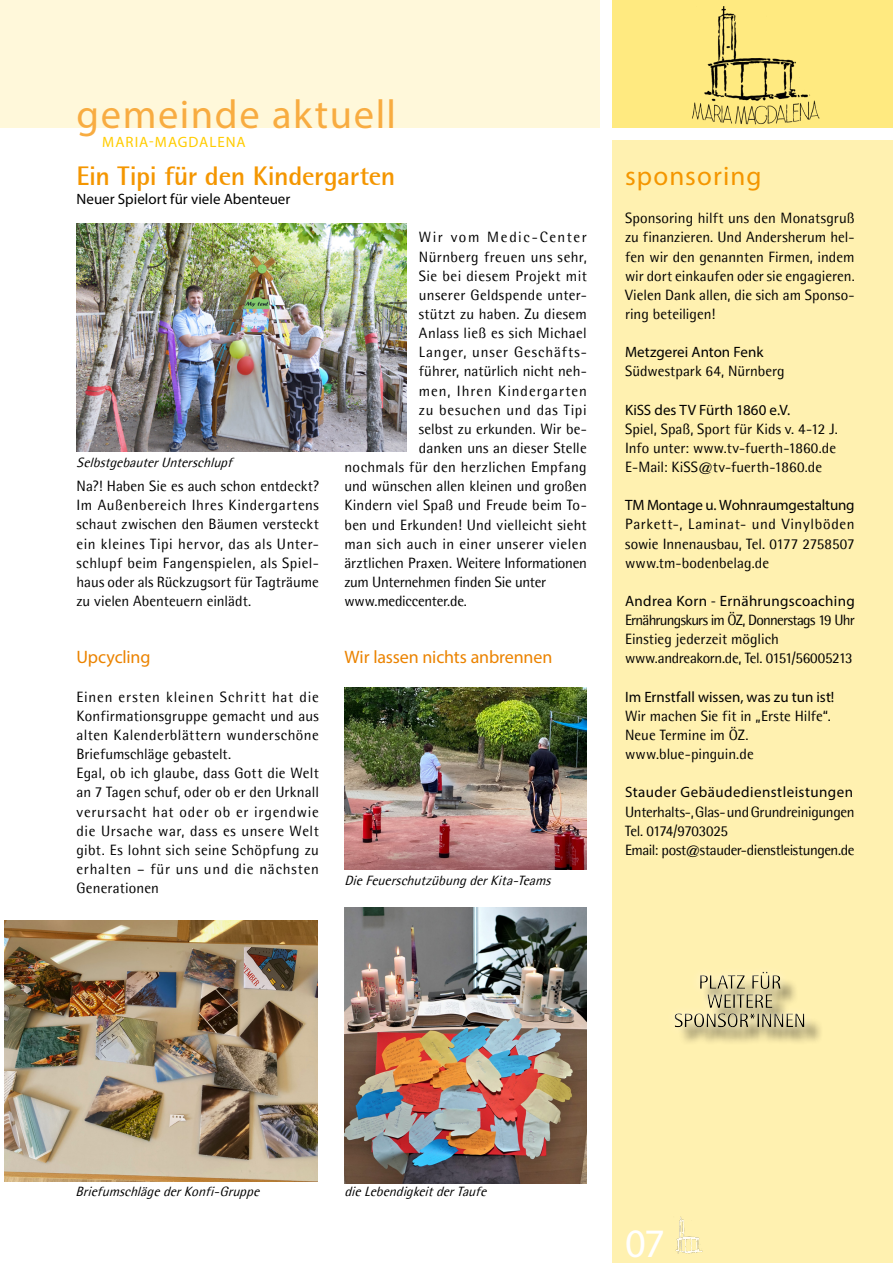
<style>
.page{position:relative;width:893px;height:1263px;background:#fff}
.page>*{position:absolute;margin:0;border:0;box-sizing:border-box;transform-origin:0 0}
.t1{font:40.5px "Myriad Pro";letter-spacing:.04em;color:#f8ac41}
.t2{font:40.5px "Myriad Pro";color:#fff}
.t3{font:700 27px "Rotis Semi Sans 55";letter-spacing:-.015em;color:#f49600}
.t4{font:27px "Myriad Pro";letter-spacing:.04em;color:#f49600}
.t5{font:18px "Myriad Pro";letter-spacing:-.01em;color:#eb8300}
.t6{font:15px/19.2px "Rotis Semi Sans";letter-spacing:.01em;color:#000;text-align:justify}
.t7{font:15px/19.2px "Rotis Semi Sans";letter-spacing:.03em;color:#000}
.t8{font:15px "Myriad Pro";color:#000}
.t9{font:15px/19.2px "Rotis Semi Sans";letter-spacing:-.03em;color:#000}
.t10{font:15px/19.2px "Rotis Semi Sans";letter-spacing:-.025em;color:#000}
.t11{font:15px "Rotis Semi Sans";letter-spacing:-.02em;color:#000}
.t12{font:15px "Myriad Pro";letter-spacing:.03em;color:#000}
.t13{font:15px "Myriad Pro";letter-spacing:.02em;color:#000}
.t14{font:15px "Rotis Semi Sans";letter-spacing:.055em;color:#000}
.t15{font:15px "Rotis Semi Sans";letter-spacing:.065em;color:#000}
.t16{font:15px "Rotis Semi Sans";letter-spacing:.05em;color:#000}
.t17{font:15px "Rotis Semi Sans";letter-spacing:.105em;color:#000}
.t18{font:15px "Myriad Pro";letter-spacing:.065em;color:#fc0}
.t19{font:italic 13.5px "Rotis Semi Sans";color:#000}
</style>
<div class="page">
<div style="left:612px;top:0;width:281px;height:128px;background:#ffea80"></div>
<div style="left:0;top:0;width:600px;height:128px;background:#fff8da"></div>
<div style="left:612px;top:140px;width:281px;height:1123px;background:#fff1b0"></div>
<img style="left:692px;top:6px;width:128px;height:119px">
<div style="left:677px;top:974px;width:146px;height:72px;background:#000;opacity:.75"></div>
<div style="left:666px;top:969px;width:149px;height:69px;background:#000;opacity:.75"></div>
<img style="left:675px;top:1216px;width:28px;height:38px">
<img style="left:77px;top:224px;width:329px;height:228px">
<img style="left:4px;top:921px;width:314px;height:260px">
<img style="left:344px;top:688px;width:243px;height:182px">
<img style="left:344px;top:908px;width:243px;height:275px">
<h1 class="t1" style="left:77px;top:89px;width:321px">gemeinde aktuell</h1>
<p class="t18" style="left:102px;top:132px;width:145px">MARIA-MAGDALENA</p>
<h2 class="t3" style="left:77px;top:159px;width:320px">Ein Tipi für den Kindergarten</h2>
<p class="t8" style="left:77px;top:190px;width:215px">Neuer Spielort für viele Abenteuer</p>
<p class="t19" style="left:77px;top:455px;width:161px">SelbstgebauterUnterschlupf</p>
<p class="t6" style="left:77px;top:476px;width:244px">Na?! Haben Sie es auch schon entdeckt?<br>Im Außenbereich Ihres Kindergartens schaut zwischen den Bäumen versteckt ein kleines Tipi hervor, das als Unter&shy;schlupf beim Fangenspielen, als Spiel&shy;haus oder als Rückzugsort für Tagträume zu vielen Abenteuern einlädt.</p>
<p class="t5" style="left:77px;top:646px;width:76px">Upcycling</p>
<p class="t7" style="left:77px;top:687px;width:244px">Einen ersten kleinen Schritt hat die Konfirmationsgruppe gemacht und aus alten Kalenderblättern wunderschöne Briefumschläge gebastelt.<br>Egal, ob ich glaube, dass Gott die Welt an 7 Tagen schuf, oder ob er den Urknall verursacht hat oder ob er irgendwie die Ursache war, dass es unsere Welt gibt. Es lohnt sich seine Schöpfung zu erhalten – für uns und die nächsten Generationen</p>
<p class="t17" style="left:419px;top:228px;width:169px">Wir vom Medic-Center</p>
<p class="t7" style="left:419px;top:247px;width:169px">Nürnberg freuen uns sehr,</p>
<p class="t7" style="left:419px;top:266px;width:169px">Sie bei diesem Projekt mit</p>
<p class="t6" style="left:419px;top:285px;width:169px">unserer Geldspende unter-</p>
<p class="t6" style="left:419px;top:304px;width:169px">stützt zu haben. Zu diesem</p>
<p class="t6" style="left:419px;top:323px;width:169px">Anlass ließ es sich Michael</p>
<p class="t14" style="left:419px;top:343px;width:169px">Langer, unser Geschäfts-</p>
<p class="t6" style="left:419px;top:362px;width:169px">führer, natürlich nicht neh-</p>
<p class="t15" style="left:419px;top:382px;width:169px">men, Ihren Kindergarten</p>
<p class="t16" style="left:419px;top:401px;width:169px">zu besuchen und das Tipi</p>
<p class="t6" style="left:419px;top:419px;width:169px">selbst zu erkunden. Wir be-</p>
<p class="t6" style="left:419px;top:438px;width:169px">danken uns an dieser Stelle</p>
<p class="t6" style="left:344px;top:457px;width:244px">nochmals für den herzlichen Empfang</p>
<p class="t6" style="left:344px;top:476px;width:244px">und wünschen allen kleinen und großen</p>
<p class="t6" style="left:344px;top:496px;width:244px">Kindern viel Spaß und Freude beim To-</p>
<p class="t6" style="left:344px;top:515px;width:244px">ben und Erkunden! Und vielleicht sieht</p>
<p class="t7" style="left:344px;top:534px;width:244px">man sich auch in einer unserer vielen</p>
<p class="t11" style="left:344px;top:554px;width:244px">ärztlichen Praxen. Weitere Informationen</p>
<p class="t11" style="left:344px;top:573px;width:203px">zum Unternehmen finden Sie unter</p>
<p class="t11" style="left:344px;top:592px;width:124px">www.mediccenter.de.</p>
<p class="t5" style="left:344px;top:646px;width:209px">Wir lassen nichts anbrennen</p>
<p class="t19" style="left:344px;top:873px;width:212px">DieFeuerschutzübungderKita-Teams</p>
<h2 class="t4" style="left:625px;top:159px;width:138px">sponsoring</h2>
<p class="t6" style="left:625px;top:208px;width:231px">Sponsoring hilft uns den Monatsgruß zu finanzieren. Und Andersherum hel&shy;fen wir den genannten Firmen, indem wir dort einkaufen oder sie engagieren.<br>Vielen Dank allen, die sich am Sponso&shy;ring beteiligen!</p>
<p class="t8" style="left:625px;top:343px;width:140px">Metzgerei Anton Fenk</p>
<p class="t6" style="left:625px;top:362px;width:161px">Südwestpark 64, Nürnberg</p>
<p class="t8" style="left:625px;top:400px;width:166px">KiSS des TV Fürth 1860 e.V.</p>
<p class="t6" style="left:625px;top:419px;width:214px">Spiel, Spaß, Sport für Kids v. 4-12 J.<br>Info unter: www.tv-fuerth-1860.de E-Mail: KiSS@tv-fuerth-1860.de</p>
<p class="t8" style="left:625px;top:496px;width:231px">TM Montage u. Wohnraumgestaltung</p>
<p class="t6" style="left:625px;top:515px;width:231px">Parkett-, Laminat- und Vinylböden sowie Innenausbau, Tel. 0177 2758507 www.tm-bodenbelag.de</p>
<p class="t13" style="left:625px;top:592px;width:231px">Andrea Korn - Ernährungscoaching</p>
<p class="t9" style="left:625px;top:610px;width:231px">Ernährungskurs im ÖZ, Donnerstags 19 Uhr<br>Einstieg jederzeit möglich www.andreakorn.de, Tel. 0151/56005213</p>
<p class="t8" style="left:625px;top:687px;width:211px">Im Ernstfall wissen, was zu tun ist!</p>
<p class="t6" style="left:625px;top:706px;width:207px;text-align:left">Wir machen Sie fit in „Erste Hilfe“.<br>Neue Termine im ÖZ. www.blue-pinguin.de</p>
<p class="t12" style="left:625px;top:783px;width:230px">Stauder Gebäudedienstleistungen</p>
<p class="t10" style="left:625px;top:802px;width:231px">Unterhalts-, Glas- und Grundreinigungen<br>Tel. 0174/9703025<br>Email: post@stauder-dienstleistungen.de</p>
<p class="t19" style="left:75px;top:1183px;width:189px">BriefumschlägederKonfi-Gruppe</p>
<p class="t19" style="left:344px;top:1184px;width:147px">dieLebendigkeitderTaufe</p>
<h1 class="t2" style="left:625px;top:1218px;width:41px">07</h1>
</div>
